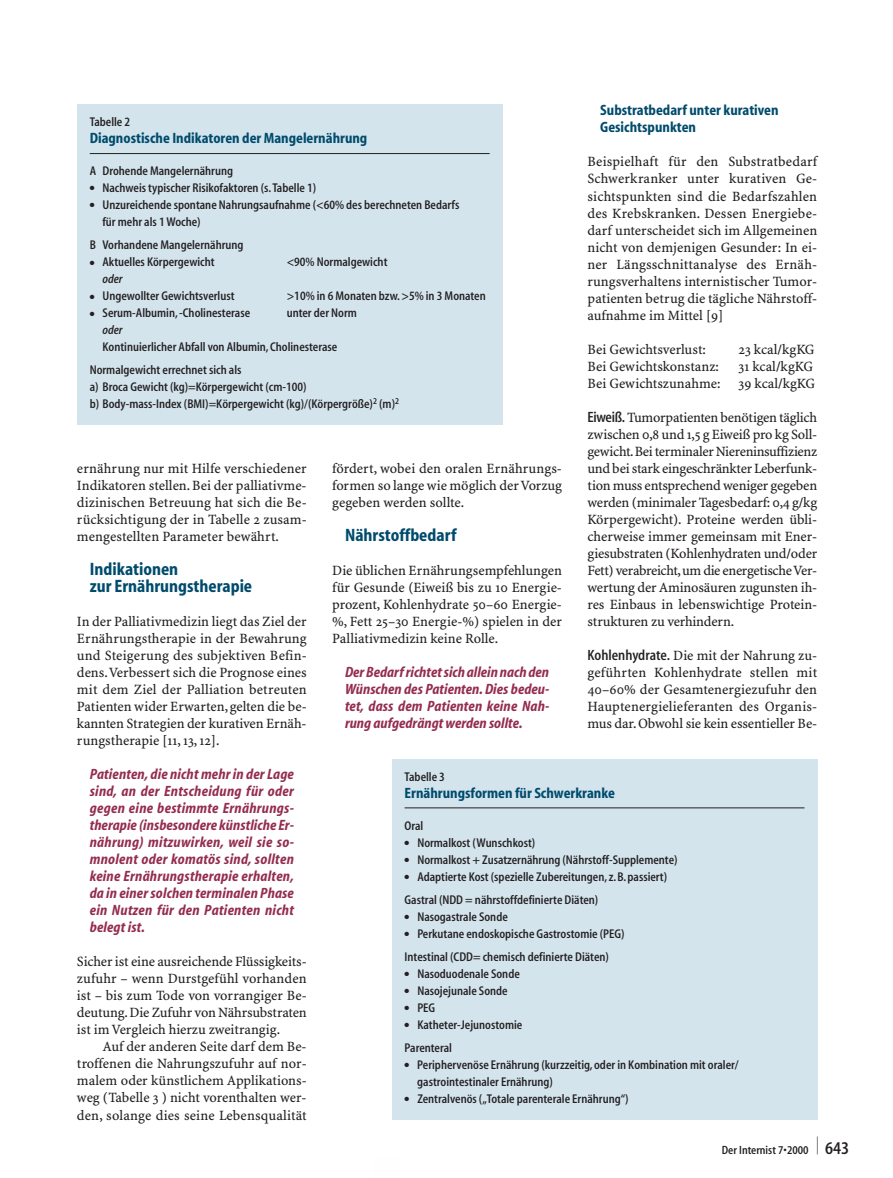
<style>
.page{position:relative;width:893px;height:1178px;background:#fff}
.page>*{position:absolute;margin:0;border:0;box-sizing:border-box;transform-origin:0 0}
.t1{font:700 18px/17px "Myriad";color:#004b6c}
.t2{font:italic 700 15px/17px "Myriad";letter-spacing:.01em;color:#942d4e;text-align:justify}
.t3{font:700 15px/17px "Myriad";color:#004b6c}
.t4{font:14.25px/17px "S Minion Plus";color:#231f20;text-align:justify}
.t5{font:600 12.75px/23px "Myriad";color:#231f20}
.t6{font:italic 600 12.75px "Myriad";color:#231f20}
.t7{font:600 12px "Myriad";color:#231f20}
.s1{font-family:"Myriad";font-weight:600;font-size:15px}
.s2{font-size:18px}
</style>
<div class="page">
<div style="left:77px;top:105px;width:425px;height:320px;background:#d3e4ed"></div>
<hr style="left:90px;top:153px;width:399px;height:1px;background:#231f20">
<div style="left:392px;top:759px;width:425px;height:360px;background:#d3e4ed"></div>
<hr style="left:404px;top:807px;width:400px;height:1px;background:#231f20">
<p class="t3" style="left:600px;top:103px;width:180px">Substratbedarf unter kurativen<br>Gesichtspunkten</p>
<p class="t4" style="left:587px;top:154px;width:231px">Beispielhaft für den Substratbedarf Schwerkranker unter kurativen Ge&shy;sichtspunkten sind die Bedarfszahlen des Krebskranken. Dessen Energiebe&shy;darf unterscheidet sich im Allgemeinen nicht von demjenigen Gesunder: In ei&shy;ner Längsschnittanalyse des Ernäh&shy;rungsverhaltens internistischer Tumor&shy;patienten betrug die tägliche Nährstoff&shy;aufnahme im Mittel [9]</p>
<p class="t4" style="left:587px;top:341px;width:120px">Bei Gewichtsverlust:</p>
<p class="t4" style="left:738px;top:341px;width:77px">23 kcal/kgKG</p>
<p class="t4" style="left:587px;top:358px;width:133px">Bei Gewichtskonstanz:</p>
<p class="t4" style="left:738px;top:358px;width:76px">31 kcal/kgKG</p>
<p class="t4" style="left:587px;top:375px;width:135px">Bei Gewichtszunahme:</p>
<p class="t4" style="left:738px;top:375px;width:78px">39 kcal/kgKG</p>
<p class="t4" style="left:587px;top:410px;width:231px"><span class="s1">Eiweiß.</span> Tumorpatienten benötigen täglich zwischen 0,8 und 1,5 g Eiweiß pro kg Soll&shy;gewicht.Bei terminaler Niereninsuffizienz und bei stark eingeschränkter Leberfunk&shy;tion muss entsprechend weniger gegeben werden (minimaler Tagesbedarf: 0,4 g/kg Körpergewicht). Proteine werden übli&shy;cherweise immer gemeinsam mit Ener&shy;giesubstraten (Kohlenhydraten und/oder Fett) verabreicht,um die energetische Ver&shy;wertung der Aminosäuren zugunsten ih&shy;res Einbaus in lebenswichtige Protein&shy;strukturen zu verhindern.</p>
<p class="t4" style="left:587px;top:648px;width:231px"><span class="s1">Kohlenhydrate.</span> Die mit der Nahrung zu&shy;geführten Kohlenhydrate stellen mit 40–60% der Gesamtenergiezufuhr den Hauptenergielieferanten des Organis&shy;mus dar.Obwohl sie kein essentieller Be-</p>
<p class="t5" style="left:90px;top:112px;width:42px">Tabelle 2</p>
<p class="t3" style="left:90px;top:131px;width:279px">Diagnostische Indikatoren der Mangelernährung</p>
<p class="t5" style="left:90px;top:161px;width:145px">A Drohende Mangelernährung</p>
<p class="t5" style="left:90px;top:178px;width:228px">● Nachweis typischer Risikofaktoren (s.Tabelle 1)</p>
<p class="t5" style="left:102px;top:198px;width:358px;line-height:17px;text-indent:-13px">● Unzureichende spontane Nahrungsaufnahme (&lt;60% des berechneten Bedarfs für mehr als 1 Woche)</p>
<p class="t5" style="left:90px;top:235px;width:155px">B Vorhandene Mangelernährung</p>
<p class="t5" style="left:90px;top:252px;width:126px">● Aktuelles Körpergewicht</p>
<p class="t5" style="left:287px;top:252px;width:102px">&lt;90% Normalgewicht</p>
<p class="t6" style="left:102px;top:274px;width:22px">oder</p>
<p class="t5" style="left:90px;top:286px;width:146px">● Ungewollter Gewichtsverlust</p>
<p class="t5" style="left:287px;top:286px;width:201px">&gt;10% in 6 Monaten bzw.&gt;5% in 3 Monaten</p>
<p class="t5" style="left:90px;top:303px;width:162px">● Serum-Albumin, -Cholinesterase</p>
<p class="t5" style="left:287px;top:303px;width:72px">unter der Norm</p>
<p class="t6" style="left:102px;top:325px;width:22px">oder</p>
<p class="t5" style="left:90px;top:337px;width:249px;text-indent:13px">Kontinuierlicher Abfall von Albumin, Cholinesterase<br>Normalgewicht errechnet sich als</p>
<p class="t5" style="left:90px;top:380px;width:311px;line-height:17px">a) Broca Gewicht (kg)=Körpergewicht (cm-100)<br>b) Body-mass-Index (BMI)=Körpergewicht (kg)/(Körpergröße)<sup>2</sup> (m)<sup>2</sup></p>
<p class="t4" style="left:332px;top:461px;width:231px">fördert, wobei den oralen Ernährungs&shy;formen so lange wie möglich der Vorzug gegeben werden sollte.</p>
<p class="t1" style="left:345px;top:528px;width:113px">Nährstoffbedarf</p>
<p class="t4" style="left:332px;top:563px;width:231px">Die üblichen Ernährungsempfehlungen für Gesunde (Eiweiß bis zu 10 Energie&shy;prozent, Kohlenhydrate 50–60 Energie-%, Fett 25–30 Energie-%) spielen in der Palliativmedizin keine Rolle.</p>
<p class="t2" style="left:345px;top:665px;width:206px">Der Bedarf richtet sich allein nach den Wünschen des Patienten. Dies bedeu&shy;tet, dass dem Patienten keine Nah&shy;rung aufgedrängt werden sollte.</p>
<p class="t4" style="left:77px;top:461px;width:231px">ernährung nur mit Hilfe verschiedener Indikatoren stellen. Bei der palliativme&shy;dizinischen Betreuung hat sich die Be&shy;rücksichtigung der in Tabelle 2 zusam&shy;mengestellten Parameter bewährt.</p>
<p class="t1" style="left:90px;top:562px;width:164px">Indikationen<br>zur Ernährungstherapie</p>
<p class="t4" style="left:77px;top:614px;width:231px">In der Palliativmedizin liegt das Ziel der Ernährungstherapie in der Bewahrung und Steigerung des subjektiven Befin&shy;dens.Verbessert sich die Prognose eines mit dem Ziel der Palliation betreuten Patienten wider Erwarten, gelten die be&shy;kannten Strategien der kurativen Ernäh&shy;rungstherapie [11, 13, 12].</p>
<p class="t2" style="left:90px;top:767px;width:206px">Patienten, die nicht mehr in der Lage sind, an der Entscheidung für oder gegen eine bestimmte Ernährungs&shy;therapie (insbesondere künstliche Er&shy;nährung) mitzuwirken, weil sie so&shy;mnolent oder komatös sind, sollten keine Ernährungstherapie erhalten, da in einer solchen terminalen Phase ein Nutzen für den Patienten nicht belegt ist.</p>
<p class="t4" style="left:77px;top:954px;width:231px">Sicher ist eine ausreichende Flüssigkeits&shy;zufuhr – wenn Durstgefühl vorhanden ist – bis zum Tode von vorrangiger Be&shy;deutung.Die Zufuhr von Nährsubstraten ist im Vergleich hierzu zweitrangig.</p>
<p class="t4" style="left:77px;top:1039px;width:231px;text-indent:26px">Auf der anderen Seite darf dem Be&shy;troffenen die Nahrungszufuhr auf nor&shy;malem oder künstlichem Applikations&shy;weg (Tabelle 3 ) nicht vorenthalten wer&shy;den, solange dies seine Lebensqualität</p>
<p class="t5" style="left:404px;top:766px;width:42px">Tabelle 3</p>
<p class="t3" style="left:404px;top:785px;width:212px">Ernährungsformen für Schwerkranke</p>
<p class="t5" style="left:404px;top:815px;width:20px">Oral</p>
<p class="t5" style="left:404px;top:832px;width:132px">● Normalkost (Wunschkost)</p>
<p class="t5" style="left:404px;top:849px;width:274px">● Normalkost + Zusatzernährung (Nährstoff-Supplemente)</p>
<p class="t5" style="left:404px;top:866px;width:264px">● Adaptierte Kost (spezielle Zubereitungen, z.B.passiert)<br>Gastral (NDD = nährstoffdefinierte Diäten)</p>
<p class="t5" style="left:404px;top:906px;width:105px">● Nasogastrale Sonde</p>
<p class="t5" style="left:404px;top:923px;width:221px">● Perkutane endoskopische Gastrostomie (PEG)<br>Intestinal (CDD= chemisch definierte Diäten)</p>
<p class="t5" style="left:404px;top:963px;width:117px">● Nasoduodenale Sonde</p>
<p class="t5" style="left:404px;top:980px;width:105px">● Nasojejunale Sonde</p>
<p class="t5" style="left:404px;top:997px;width:32px">● PEG</p>
<p class="t5" style="left:404px;top:1014px;width:119px">● Katheter-Jejunostomie<br>Parenteral</p>
<p class="t5" style="left:417px;top:1057px;width:323px;line-height:17px;text-indent:-13px">● Periphervenöse Ernährung (kurzzeitig, oder in Kombination mit oraler/ gastrointestinaler Ernährung)</p>
<p class="t5" style="left:404px;top:1088px;width:225px">● Zentralvenös („Totale parenterale Ernährung“)</p>
<p class="t7" style="left:721px;top:1144px;width:129px">Der Internist 7•2000 <sup>|</sup> <span class="s2">643</span></p>
</div>
